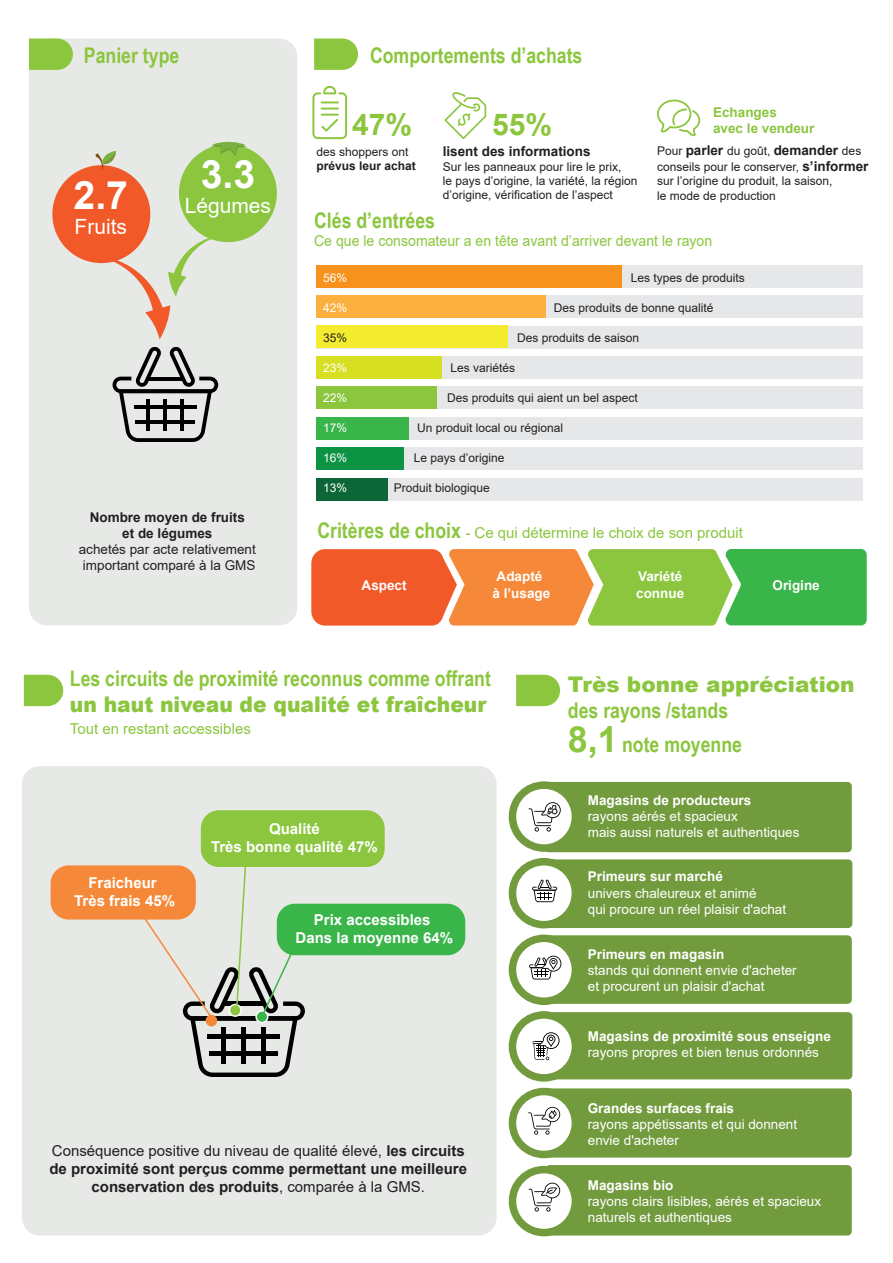
<style>
.page{position:relative;width:893px;height:1263px;background:#fff}
.page>*{position:absolute;margin:0;border:0;box-sizing:border-box;transform-origin:0 0}
.t1{font:700 39.15px "Arial";color:#fff}
.t2{font:700 30px "Arial";color:#8bc63e}
.t3{font:700 21.6px/34.5px "Arial Narrow";color:#8bc63e}
.t4{font:900 21.6px "Arial";color:#8bc63e;scale:.94 1}
.t5{font:900 21.6px "Arial";color:#8bc63e}
.t6{font:21px "Arial";color:#fff}
.t7{font:700 15px/18px "Arial";color:#231f20;text-align:center}
.t8{font:15px "Arial";color:#8bc63e;scale:.94 1}
.t9{font:700 15px/18px "Arial";color:#fff;text-align:center}
.t10{font:15px "Arial";color:#8bc63e}
.t11{font:13.5px/16.2px "Arial";color:#fff}
.t12{font:700 13.5px/16.2px "Arial";color:#fff;text-align:center}
.t13{font:700 13.5px/16.2px "Arial";color:#231f20;text-align:center}
.t14{font:13.5px/16.2px "Arial";color:#231f20;text-align:center}
.t15{font:700 13.5px/16.2px "Arial";color:#8bc63e}
.t16{font:12px/14.4px "Arial";color:#231f20}
.t17{font:12px "Arial";color:#fff}
.t18{font:700 12px "Arial";color:#231f20}
.s1{font-weight:700;font-size:13.5px}
.s2{font-family:"Arial Narrow";font-weight:700;font-size:21.6px}
.s3{font-weight:400}
.s4{font-family:"Arial";font-size:36px}
</style>
<div class="page">
<div style="left:22px;top:766px;width:475px;height:469px;background:#e7e9e7;border-radius:18px"></div>
<div style="left:29px;top:39px;width:268px;height:586px;background:#e7e9e7;border-radius:18px"></div>
<div style="left:544px;top:782px;width:308px;height:70px;background:#729b3e;border-radius:4px"></div>
<div style="left:543px;top:859px;width:309px;height:69px;background:#729b3e;border-radius:4px"></div>
<div style="left:545px;top:935px;width:307px;height:69px;background:#729b3e;border-radius:4px"></div>
<div style="left:545px;top:1012px;width:307px;height:67px;background:#729b3e;border-radius:4px"></div>
<div style="left:545px;top:1088px;width:307px;height:69px;background:#729b3e;border-radius:4px"></div>
<div style="left:545px;top:1165px;width:307px;height:70px;background:#729b3e;border-radius:4px"></div>
<svg style="left:512px;top:785px;width:63px;height:63px"></svg>
<div style="left:509px;top:781px;width:70px;height:71px;border:8px solid #729b3e;border-radius:50%"></div>
<svg style="left:512px;top:862px;width:63px;height:63px;fill:#fff"></svg>
<div style="left:509px;top:858px;width:70px;height:70px;border:8px solid #729b3e;border-radius:50%"></div>
<svg style="left:512px;top:938px;width:63px;height:63px"></svg>
<div style="left:509px;top:934px;width:70px;height:71px;border:8px solid #729b3e;border-radius:50%"></div>
<svg style="left:512px;top:1015px;width:63px;height:63px"></svg>
<div style="left:509px;top:1011px;width:70px;height:70px;border:8px solid #729b3e;border-radius:50%"></div>
<svg style="left:512px;top:1091px;width:63px;height:63px"></svg>
<div style="left:509px;top:1088px;width:70px;height:70px;border:8px solid #729b3e;border-radius:50%"></div>
<svg style="left:512px;top:1169px;width:63px;height:63px"></svg>
<div style="left:509px;top:1166px;width:70px;height:70px;border:8px solid #729b3e;border-radius:50%"></div>
<div style="left:317px;top:265px;width:546px;height:22px;background:#e6e7e9"></div>
<div style="left:317px;top:265px;width:305px;height:22px;background:#f7931d"></div>
<div style="left:317px;top:295px;width:546px;height:23px;background:#e6e7e9"></div>
<div style="left:317px;top:295px;width:229px;height:23px;background:#fbb03f"></div>
<div style="left:317px;top:326px;width:546px;height:22px;background:#e6e7e9"></div>
<div style="left:317px;top:326px;width:191px;height:22px;background:#f4ed2f"></div>
<div style="left:317px;top:356px;width:546px;height:23px;background:#e6e7e9"></div>
<div style="left:317px;top:356px;width:125px;height:23px;background:#d6df21"></div>
<div style="left:317px;top:387px;width:546px;height:22px;background:#e6e7e9"></div>
<div style="left:317px;top:387px;width:120px;height:22px;background:#8bc63e"></div>
<div style="left:317px;top:417px;width:546px;height:22px;background:#e6e7e9"></div>
<div style="left:317px;top:417px;width:92px;height:22px;background:#3ab54a"></div>
<div style="left:317px;top:448px;width:546px;height:22px;background:#e6e7e9"></div>
<div style="left:317px;top:448px;width:87px;height:22px;background:#0d9344"></div>
<div style="left:317px;top:478px;width:546px;height:22px;background:#e6e7e9"></div>
<div style="left:317px;top:478px;width:71px;height:22px;background:#0c6638"></div>
<svg style="left:311px;top:549px;width:556px;height:77px;background:#af9c45"></svg>
<div style="left:51px;top:865px;width:145px;height:54px;background:#f58939;border-radius:18px"></div>
<div style="left:201px;top:810px;width:184px;height:57px;background:#8bc63e;border-radius:18px"></div>
<div style="left:277px;top:904px;width:188px;height:51px;background:#3ab54a;border-radius:18px"></div>
<svg style="left:529px;top:802px;width:32px;height:29px"></svg>
<svg style="left:532px;top:879px;width:25px;height:23px"></svg>
<svg style="left:529px;top:956px;width:32px;height:23px"></svg>
<svg style="left:528px;top:1106px;width:32px;height:29px"></svg>
<svg style="left:529px;top:1183px;width:31px;height:28px"></svg>
<svg style="left:314px;top:39px;width:44px;height:31px"></svg>
<svg style="left:516px;top:675px;width:44px;height:31px"></svg>
<svg style="left:24px;top:675px;width:39px;height:31px"></svg>
<svg style="left:139px;top:860px;width:166px;height:217px"></svg>
<div style="left:52px;top:165px;width:98px;height:98px;background:#f15929;border-radius:50%"></div>
<svg style="left:94px;top:151px;width:22px;height:19px"></svg>
<svg style="left:312px;top:86px;width:35px;height:53px"></svg>
<svg style="left:444px;top:92px;width:42px;height:47px"></svg>
<svg style="left:657px;top:100px;width:43px;height:36px"></svg>
<svg style="left:532px;top:1032px;width:28px;height:30px"></svg>
<svg style="left:29px;top:39px;width:44px;height:31px"></svg>
<svg style="left:113px;top:347px;width:105px;height:95px"></svg>
<hr style="left:148px;top:377px;width:35px;height:3px;background:#000001">
<div style="left:179px;top:144px;width:98px;height:98px;background:#8bc63e;border-radius:50%"></div>
<svg style="left:211px;top:141px;width:35px;height:15px"></svg>
<svg style="left:91px;top:235px;width:135px;height:104px"></svg>
<h3 class="t3" style="left:84px;top:37px;width:97px">Panier type</h3>
<h1 class="t1" style="left:74px;top:168px;width:56px">2.7</h1>
<h3 class="t6" style="left:75px;top:212px;width:54px">Fruits</h3>
<h1 class="t1" style="left:201px;top:146px;width:56px">3.3</h1>
<h3 class="t6" style="left:185px;top:191px;width:88px">Légumes</h3>
<p class="t13" style="left:90px;top:509px;width:157px">Nombre moyen de fruits et de légumes</p>
<p class="t14" style="left:79px;top:541px;width:179px">achetés par acte relativement important comparé à la GMS</p>
<h3 class="t3" style="left:370px;top:37px;width:214px">Comportements d’achats</h3>
<h2 class="t2" style="left:352px;top:104px;width:62px">47%</h2>
<h2 class="t2" style="left:492px;top:104px;width:62px">55%</h2>
<p class="t15" style="left:713px;top:105px;width:103px">Echanges<br>avec le vendeur</p>
<p class="t16" style="left:317px;top:144px;width:94px">des shoppers ont</p>
<p class="t18" style="left:317px;top:158px;width:101px">prévus leur achat</p>
<p class="t13" style="left:443px;top:143px;width:149px">lisent des informations</p>
<p class="t16" style="left:443px;top:159px;width:196px">Sur les panneaux pour lire le prix,<br>le pays d’origine, la variété, la région d’origine, vérification de l’aspect</p>
<p class="t16" style="left:657px;top:142px;width:213px;line-height:16.2px">Pour <span class="s1">parler</span> du goût, <span class="s1">demander</span> des conseils pour le conserver, <span class="s1">s’informer</span></p>
<p class="t16" style="left:657px;top:174px;width:177px">sur l’origine du produit, la saison, le mode de production</p>
<h3 class="t3" style="left:314px;top:202px;width:123px">Clés d’entrées</h3>
<p class="t8" style="left:314px;top:230px;width:425px">Ce que le consomateur a en tête avant d’arriver devant le rayon</p>
<p class="t17" style="left:323px;top:269px;width:26px">56%</p>
<p class="t17" style="left:323px;top:299px;width:26px">42%</p>
<p class="t16" style="left:323px;top:330px;width:26px">35%</p>
<p class="t17" style="left:323px;top:359px;width:26px">23%</p>
<p class="t17" style="left:323px;top:389px;width:26px">22%</p>
<p class="t17" style="left:323px;top:419px;width:26px">17%</p>
<p class="t17" style="left:323px;top:449px;width:26px">16%</p>
<p class="t17" style="left:323px;top:479px;width:26px">13%</p>
<p class="t16" style="left:631px;top:270px;width:116px">Les types de produits</p>
<p class="t16" style="left:554px;top:300px;width:161px">Des produits de bonne qualité</p>
<p class="t16" style="left:517px;top:330px;width:124px">Des produits de saison</p>
<p class="t16" style="left:451px;top:360px;width:66px">Les variétés</p>
<p class="t16" style="left:447px;top:390px;width:192px">Des produits qui aient un bel aspect</p>
<p class="t16" style="left:417px;top:420px;width:148px">Un produit local ou régional</p>
<p class="t16" style="left:414px;top:450px;width:92px">Le pays d’origine</p>
<p class="t16" style="left:394px;top:480px;width:98px">Produit biologique</p>
<p class="t8" style="left:317px;top:522px;width:454px"><span class="s2">Critères de choix</span> - Ce qui détermine le choix de son produit</p>
<p class="t12" style="left:362px;top:577px;width:47px">Aspect</p>
<p class="t12" style="left:492px;top:569px;width:59px">Adapté<br>à l’usage</p>
<p class="t12" style="left:636px;top:569px;width:50px;text-align:left">Variété connue</p>
<p class="t12" style="left:772px;top:577px;width:49px">Origine</p>
<h3 class="t3" style="left:70px;top:660px;width:422px">Les circuits de proximité reconnus comme offrant</h3>
<h3 class="t4" style="left:70px;top:689px;width:445px">un haut niveau de qualité et fraîcheur</h3>
<p class="t10" style="left:70px;top:718px;width:182px">Tout en restant accessibles</p>
<p class="t9" style="left:74px;top:874px;width:102px">Fraicheur<br>Très frais 45%</p>
<p class="t9" style="left:211px;top:820px;width:168px">Qualité<br>Très bonne qualité 47%</p>
<p class="t9" style="left:295px;top:911px;width:159px">Prix accessibles<br>Dans la moyenne 64%</p>
<p class="t7" style="left:49px;top:1141px;width:419px"><span class="s3">Conséquence positive du niveau de qualité élevé,</span> les circuits de proximité sont perçus comme permettant une meilleure conservation des produits<span class="s3">, comparée à la GMS.</span></p>
<h3 class="t5" style="left:568px;top:668px;width:288px">Très bonne appréciation</h3>
<h3 class="t3" style="left:568px;top:692px;width:176px">des rayons /stands<br><span class="s4">8,1</span> note moyenne</h3>
<p class="t12" style="left:588px;top:792px;width:165px">Magasins de producteurs</p>
<p class="t11" style="left:588px;top:808px;width:213px">rayons aérés et spacieux<br>mais aussi naturels et authentiques</p>
<p class="t12" style="left:588px;top:869px;width:137px">Primeurs sur marché</p>
<p class="t11" style="left:588px;top:885px;width:200px">univers chaleureux et animé<br>qui procure un réel plaisir d'achat</p>
<p class="t12" style="left:588px;top:946px;width:138px">Primeurs en magasin</p>
<p class="t11" style="left:588px;top:962px;width:210px">stands qui donnent envie d'acheter et procurent un plaisir d'achat</p>
<p class="t12" style="left:588px;top:1028px;width:245px">Magasins de proximité sous enseigne</p>
<p class="t11" style="left:588px;top:1044px;width:233px">rayons propres et bien tenus ordonnés</p>
<p class="t12" style="left:588px;top:1100px;width:148px">Grandes surfaces frais</p>
<p class="t11" style="left:588px;top:1116px;width:211px">rayons appétissants et qui donnent envie d'acheter</p>
<p class="t12" style="left:588px;top:1177px;width:87px">Magasins bio</p>
<p class="t11" style="left:588px;top:1193px;width:235px">rayons clairs lisibles, aérés et spacieux naturels et authentiques</p>
</div>
